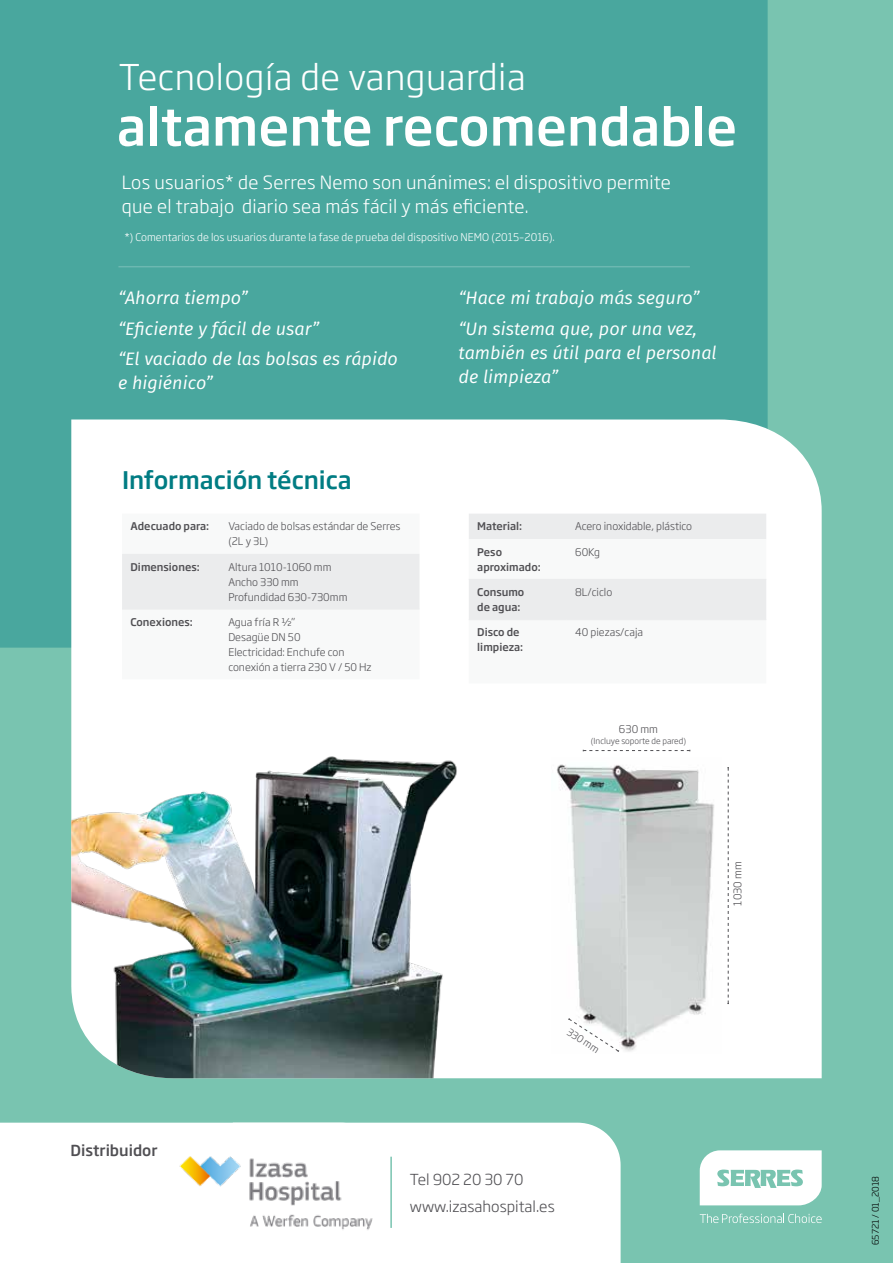
<style>
.page{position:relative;width:893px;height:1263px;background:#79c4b0}
.page>*{position:absolute;margin:0;border:0;box-sizing:border-box;transform-origin:0 0}
.t1{font:500 51px "Soho Gothic Std";color:#fff}
.t2{font:300 35.1px "Soho Gothic Std";letter-spacing:.015em;color:#fff}
.t3{font:500 24px "Soho Gothic Std";color:#007c83}
.t4{font:italic 18px/30.5px "Fira Sans";color:#fff}
.t5{font:300 18px/24px "Soho Gothic Std";letter-spacing:.015em;color:#fff}
.t6{font:300 15px/27px "Soho Gothic Std";color:#504f53}
.t7{font:500 15px "Soho Gothic Std";color:#504f53}
.t8{font:300 10.5px/15px "Soho Gothic Std";color:#504f53}
.t9{font:500 10.5px/15px "Soho Gothic Std";color:#504f53}
.t10{font:300 10.5px "Soho Gothic Std";letter-spacing:.005em;color:#fff}
.t11{font:300 9.9px "Soho Gothic Std";color:#504f53}
.t12{font:300 9px "Soho Gothic Std";color:#000}
.t13{font:300 8.25px "Soho Gothic Std";color:#504f53}
</style>
<div class="page">
<div style="left:0;top:1123px;width:233px;height:140px;background:#fff"></div>
<div style="left:233px;top:1123px;width:388px;height:140px;background:#fff"></div>
<div style="left:0;top:0;width:768px;height:648px;background:#49a79e"></div>
<div style="left:71px;top:419px;width:751px;height:659px;background:#fff"></div>
<img style="left:71px;top:711px;width:433px;height:367px">
<hr style="left:118px;top:266px;width:572px;height:1px;background:#fff">
<img style="left:552px;top:758px;width:170px;height:296px">
<svg style="left:727px;top:767px;width:2px;height:237px"></svg>
<svg style="left:583px;top:750px;width:108px;height:1px"></svg>
<svg style="left:568px;top:1018px;width:51px;height:34px;background:#f1f1f1"></svg>
<div style="left:122px;top:514px;width:297px;height:165px;background:#f8f9f9"></div>
<div style="left:122px;top:554px;width:297px;height:55px;background:#ebeced"></div>
<hr style="left:122px;top:609px;width:98px;height:1px;background:#ebeced">
<hr style="left:220px;top:609px;width:199px;height:1px;background:#ebeced">
<svg style="left:469px;top:514px;width:297px;height:169px;background:#f2f3f4"></svg>
<hr style="left:469px;top:579px;width:98px;height:1px;background:#ebeced">
<hr style="left:567px;top:579px;width:199px;height:1px;background:#ebeced">
<hr style="left:469px;top:619px;width:98px;height:1px;background:#ebeced">
<hr style="left:567px;top:619px;width:199px;height:1px;background:#ebeced">
<svg style="left:700px;top:1150px;width:122px;height:55px"></svg>
<svg style="left:700px;top:1214px;width:122px;height:9px"></svg>
<img style="left:171px;top:1145px;width:202px;height:92px">
<hr style="left:390px;top:1157px;width:2px;height:71px;background:#79c4b0">
<h2 class="t2" style="left:119px;top:55px;width:408px">Tecnología de vanguardia</h2>
<h1 class="t1" style="left:117px;top:94px;width:622px">altamente recomendable</h1>
<h3 class="t5" style="left:122px;top:170px;width:551px">Los usuarios* de Serres Nemo son unánimes: el dispositivo permite que el trabajo diario sea más fácil y más eficiente.</h3>
<p class="t10" style="left:124px;top:230px;width:432px">*) Comentarios de los usuarios durante la fase de prueba del dispositivo NEMO (2015–2016).</p>
<h3 class="t4" style="left:118px;top:283px;width:281px">“Ahorra tiempo”<br>“Eficiente y fácil de usar”<br>“El vaciado de las bolsas es rápido</h3>
<h3 class="t4" style="left:118px;top:367px;width:97px">e higiénico”</h3>
<h3 class="t3" style="left:122px;top:464px;width:231px">Información técnica</h3>
<p class="t9" style="left:131px;top:519px;width:80px">Adecuado para:</p>
<p class="t8" style="left:228px;top:519px;width:174px">Vaciado de bolsas estándar de Serres (2L y 3L)</p>
<p class="t9" style="left:131px;top:559px;width:71px">Dimensiones:</p>
<p class="t8" style="left:228px;top:559px;width:121px">Altura 1010-1060 mm<br>Ancho 330 mm<br>Profundidad 630-730mm</p>
<p class="t9" style="left:131px;top:615px;width:64px">Conexiones:</p>
<p class="t8" style="left:228px;top:615px;width:145px">Agua fría R ½”<br>Desagüe DN 50<br>Electricidad: Enchufe con conexión a tierra 230 V / 50 Hz</p>
<h3 class="t4" style="left:459px;top:283px;width:243px">“Hace mi trabajo más seguro” “Un sistema que, por una vez,</h3>
<h3 class="t4" style="left:459px;top:340px;width:260px;line-height:24px">también es útil para el personal de limpieza”</h3>
<p class="t9" style="left:477px;top:519px;width:46px">Material:</p>
<p class="t8" style="left:575px;top:519px;width:119px">Acero inoxidable, plástico</p>
<p class="t9" style="left:477px;top:545px;width:65px">Peso aproximado:</p>
<p class="t8" style="left:575px;top:545px;width:26px">60Kg</p>
<p class="t9" style="left:477px;top:585px;width:49px">Consumo de agua:</p>
<p class="t8" style="left:575px;top:585px;width:39px">8L/ciclo</p>
<p class="t9" style="left:477px;top:625px;width:47px">Disco de limpieza:</p>
<p class="t8" style="left:575px;top:625px;width:69px">40 piezas/caja</p>
<p class="t8" style="left:619px;top:722px;width:40px">630 mm</p>
<p class="t13" style="left:591px;top:735px;width:97px">(Incluye soporte de pared)</p>
<p class="t8" style="left:730px;top:906px;width:46px;rotate:-90deg">1030 mm</p>
<h3 class="t7" style="left:71px;top:1140px;width:88px">Distribuidor</h3>
<p class="t11" style="left:572px;top:1025px;width:38px;rotate:34deg">330 mm</p>
<h3 class="t6" style="left:410px;top:1166px;width:146px">Tel 902 20 30 70 www.izasahospital.es</h3>
<p class="t12" style="left:870px;top:1245px;width:71px;rotate:-90deg">65721 / 01_2018</p>
</div>
